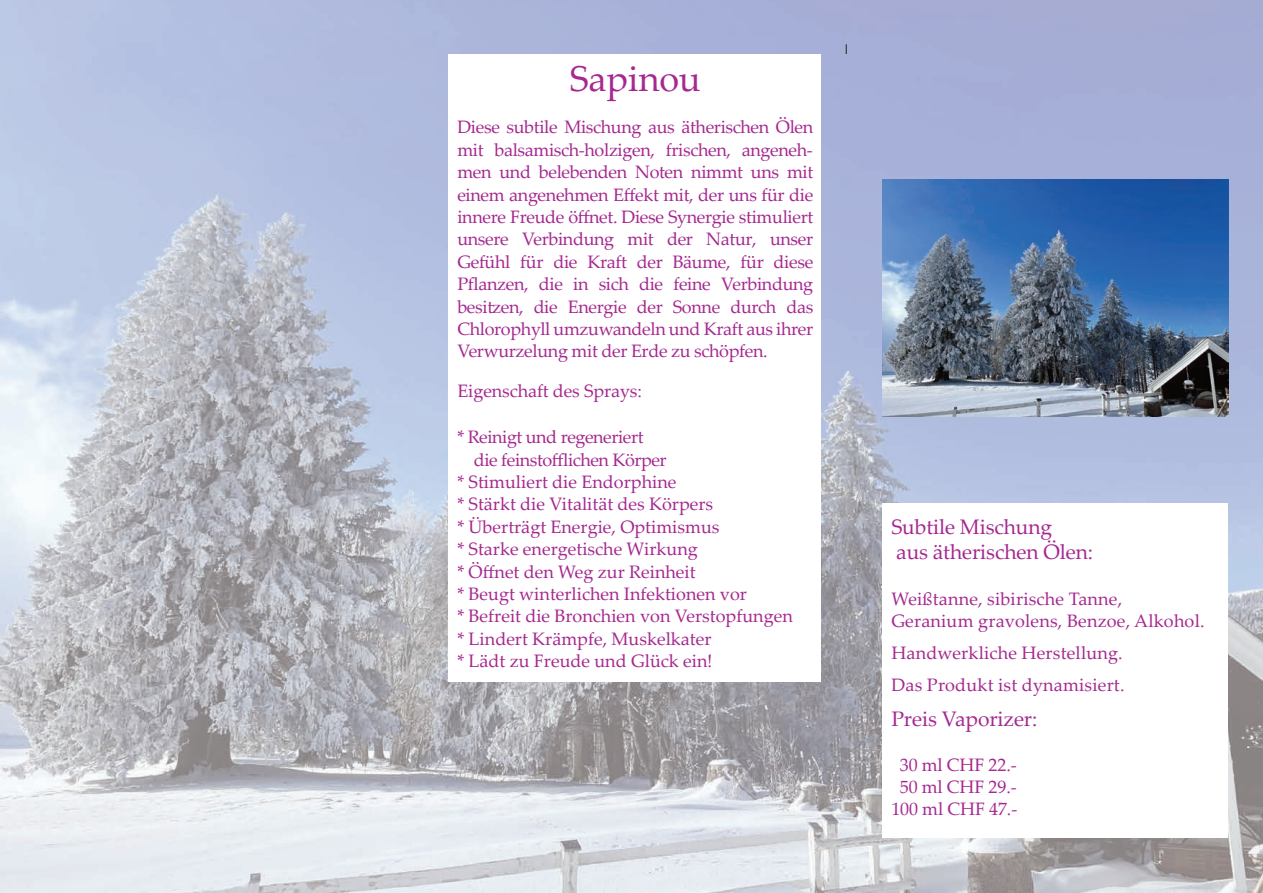
<style>
.page{position:relative;width:1263px;height:893px;background:#fff}
.page>*{position:absolute;margin:0;border:0;box-sizing:border-box;transform-origin:0 0}
.t1{font:36px "Palatino Linotype";color:#a62890}
.t2{font:21px/25.7px "Palatino Linotype";letter-spacing:-.005em;color:#a62890}
.t3{font:18px/22.4px "Palatino Linotype";color:#a62890}
.t4{font:18px "Palatino Linotype";letter-spacing:-.025em;color:#a62890}
</style>
<div class="page">
<img style="left:0;top:0;width:1263px;height:893px">
<img style="left:882px;top:180px;width:346px;height:237px">
<div style="left:882px;top:503px;width:346px;height:335px;background:#fff"></div>
<div style="left:448px;top:54px;width:373px;height:628px;background:#fff"></div>
<h1 class="t1" style="left:570px;top:64px;width:133px">Sapinou</h1>
<p class="t3" style="left:457px;top:118px;width:357px;text-align:justify">Diese subtile Mischung aus ätherischen Ölen mit balsamisch-holzigen, frischen, angeneh&shy;men und belebenden Noten nimmt uns mit einem angenehmen Effekt mit, der uns für die innere Freude öffnet. Diese Synergie stimuliert unsere Verbindung mit der Natur, unser Gefühl für die Kraft der Bäume, für diese Pflanzen, die in sich die feine Verbindung besitzen, die Energie der Sonne durch das Chlorophyll umzuwandeln und Kraft aus ihrer Verwurzelung mit der Erde zu schöpfen.</p>
<p class="t3" style="left:457px;top:382px;width:186px">Eigenschaft des Sprays:</p>
<p class="t4" style="left:457px;top:430px;width:188px">* Reinigt und regeneriert</p>
<p class="t4" style="left:474px;top:452px;width:194px">die feinstofflichen Körper</p>
<p class="t3" style="left:457px;top:473px;width:221px">* Stimuliert die Endorphine</p>
<p class="t3" style="left:457px;top:495px;width:257px">* Stärkt die Vitalität des Körpers</p>
<p class="t3" style="left:457px;top:517px;width:264px">* Überträgt Energie, Optimismus</p>
<p class="t3" style="left:457px;top:540px;width:242px">* Starke energetische Wirkung</p>
<p class="t3" style="left:457px;top:562px;width:240px">* Öffnet den Weg zur Reinheit</p>
<p class="t3" style="left:457px;top:585px;width:291px">* Beugt winterlichen Infektionen vor</p>
<p class="t3" style="left:457px;top:607px;width:337px">* Befreit die Bronchien von Verstopfungen</p>
<p class="t3" style="left:457px;top:630px;width:256px">* Lindert Krämpfe, Muskelkater</p>
<p class="t3" style="left:457px;top:652px;width:257px">* Lädt zu Freude und Glück ein!</p>
<p class="t2" style="left:891px;top:516px;width:203px">Subtile Mischung<br>aus ätherischen Ölen:</p>
<p class="t3" style="left:891px;top:590px;width:315px;line-height:21.9px">Weißtanne, sibirische Tanne,<br>Geranium gravolens, Benzoe, Alkohol.</p>
<p class="t3" style="left:891px;top:639px;width:235px;line-height:32.4px">Handwerkliche Herstellung.<br>Das Produkt ist dynamisiert.</p>
<p class="t2" style="left:891px;top:708px;width:148px">Preis Vaporizer:</p>
<p class="t3" style="left:891px;top:756px;width:127px;line-height:21.9px;text-align:center">30 ml CHF 22.-<br>50 ml CHF 29.-<br>100 ml CHF 47.-</p>
</div>
